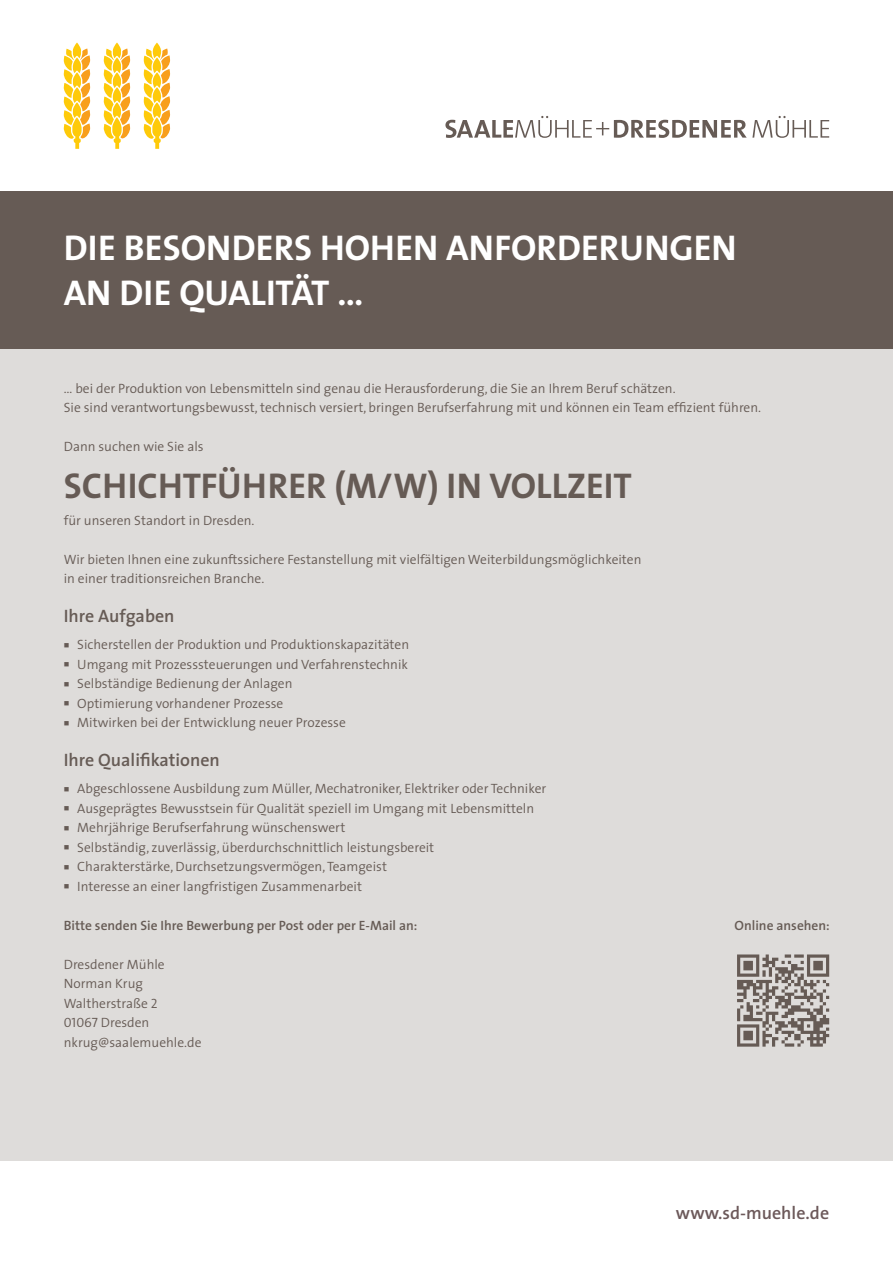
<style>
.page{position:relative;width:893px;height:1263px;background:#fff}
.page>*{position:absolute;margin:0;border:0;box-sizing:border-box;transform-origin:0 0}
.t1{font:700 36px/45px "The Sans";color:#fff}
.t2{font:700 36px "The Sans";color:#665b55}
.t3{font:600 18px "The Sans";color:#665b55}
.t4{font:600 18px "The Sans";color:#6c595a}
.t5{font:300 13.5px/19.5px "The Sans";color:#665b55}
.t6{font:600 13.5px "The Sans";color:#665b55}
.s1{font-family:"The Sans Semi Light Caps";font-weight:400}
</style>
<div class="page">
<div style="left:0;top:191px;width:893px;height:970px;background:#dedcda"></div>
<div style="left:0;top:191px;width:893px;height:158px;background:#665b55"></div>
<svg style="left:445px;top:116px;width:384px;height:22px"></svg>
<svg style="left:144px;top:43px;width:26px;height:106px"></svg>
<svg style="left:64px;top:43px;width:26px;height:106px"></svg>
<svg style="left:104px;top:43px;width:26px;height:106px"></svg>
<svg style="left:737px;top:954px;width:92px;height:93px"></svg>
<h1 class="t1" style="left:64px;top:224px;width:674px">DIE BESONDERS HOHEN ANFORDERUNGEN<br>AN DIE QUALITÄT …</h1>
<p class="t5" style="left:64px;top:378px;width:699px">… bei der Produktion von Lebensmitteln sind genau die Herausforderung, die Sie an Ihrem Beruf schätzen.<br>Sie sind verantwortungsbewusst, technisch versiert, bringen Berufserfahrung mit und können ein Team effizient führen.</p>
<p class="t5" style="left:64px;top:436px;width:141px">Dann suchen wie Sie als</p>
<h1 class="t2" style="left:64px;top:455px;width:569px">SCHICHTFÜHRER (M/W) IN VOLLZEIT</h1>
<p class="t5" style="left:64px;top:510px;width:192px">für unseren Standort in Dresden.</p>
<p class="t5" style="left:64px;top:549px;width:579px">Wir bieten Ihnen eine zukunftssichere Festanstellung mit vielfältigen Weiterbildungsmöglichkeiten in einer traditionsreichen Branche.</p>
<h2 class="t3" style="left:64px;top:601px;width:112px">Ihre Aufgaben</h2>
<p class="t5" style="left:64px;top:634px;width:347px">■ Sicherstellen der Produktion und Produktionskapazitäten</p>
<p class="t5" style="left:64px;top:654px;width:346px">■ Umgang mit Prozesssteuerungen und Verfahrenstechnik</p>
<p class="t5" style="left:64px;top:673px;width:230px">■ Selbständige Bedienung der Anlagen</p>
<p class="t5" style="left:64px;top:693px;width:221px">■ Optimierung vorhandener Prozesse</p>
<p class="t5" style="left:64px;top:712px;width:284px">■ Mitwirken bei der Entwicklung neuer Prozesse</p>
<h2 class="t3" style="left:64px;top:745px;width:158px">Ihre Qualifikationen</h2>
<p class="t5" style="left:64px;top:778px;width:484px">■ Abgeschlossene Ausbildung zum Müller, Mechatroniker, Elektriker oder Techniker</p>
<p class="t5" style="left:64px;top:798px;width:472px">■ Ausgeprägtes Bewusstsein für Qualität speziell im Umgang mit Lebensmitteln</p>
<p class="t5" style="left:64px;top:817px;width:283px">■ Mehrjährige Berufserfahrung wünschenswert</p>
<p class="t5" style="left:64px;top:837px;width:372px">■ Selbständig, zuverlässig, überdurchschnittlich leistungsbereit</p>
<p class="t5" style="left:64px;top:856px;width:325px">■ Charakterstärke, Durchsetzungsvermögen, Teamgeist</p>
<p class="t5" style="left:64px;top:876px;width:300px">■ Interesse an einer langfristigen Zusammenarbeit</p>
<p class="t6" style="left:64px;top:914px;width:355px">Bitte senden Sie Ihre Bewerbung per Post oder per E-Mail an:</p>
<p class="t5" style="left:64px;top:954px;width:139px">Dresdener Mühle<br>Norman Krug<br>Waltherstraße <span class="s1">2<br>01067</span> Dresden nkrug@saalemuehle.de</p>
<p class="t6" style="left:735px;top:914px;width:97px">Online ansehen:</p>
<h2 class="t4" style="left:676px;top:1197px;width:155px">www.sd-muehle.de</h2>
</div>
